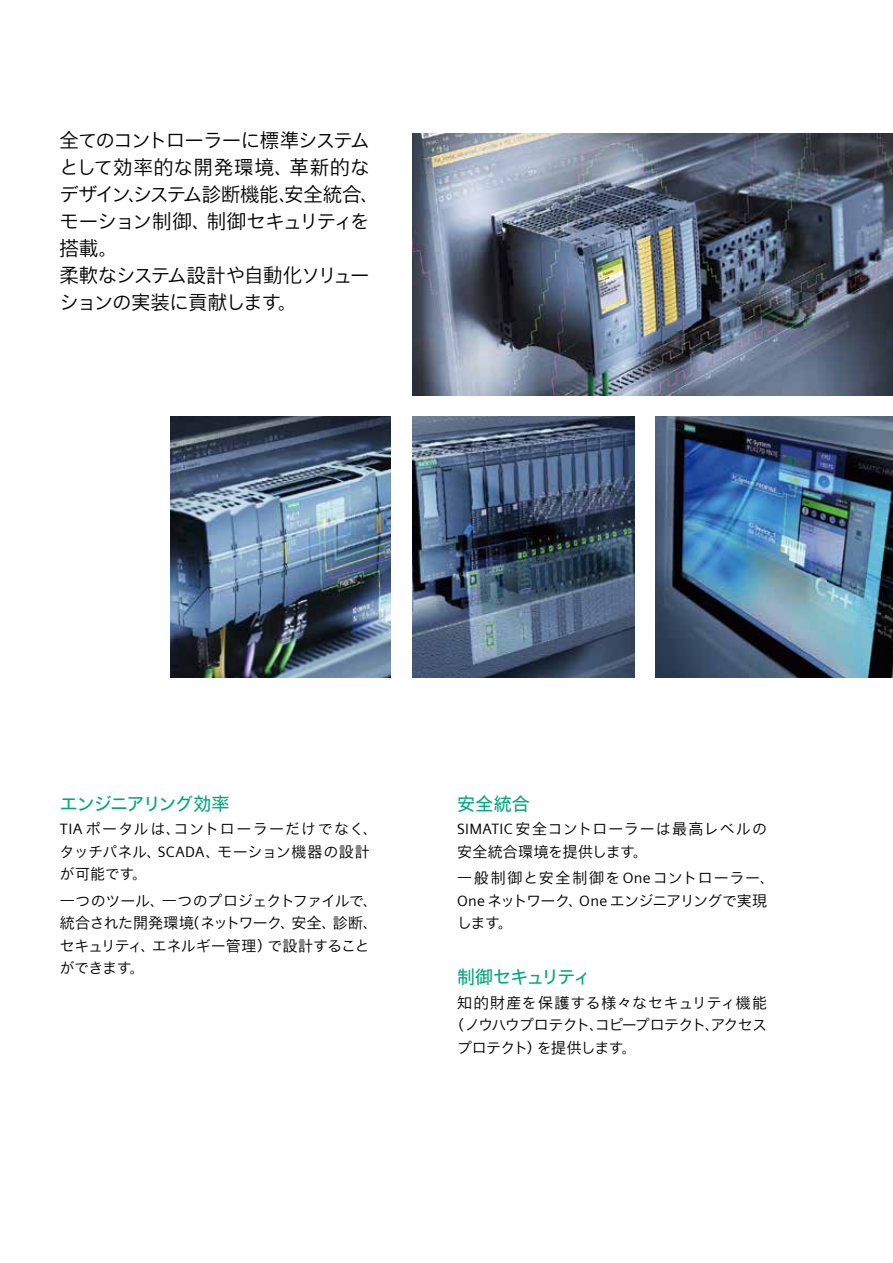
<style>
.page{position:relative;width:893px;height:1263px;background:#fff}
.page>*{position:absolute;margin:0;border:0;box-sizing:border-box;transform-origin:0 0}
.t1{font:19.5px/27px "Siemens Sans Global JPN";letter-spacing:-.04em;color:#000}
.t2{font:700 18px "Siemens Sans Global JPN";letter-spacing:-.065em;color:#00a67b}
.t3{font:700 18px "Siemens Sans Global JPN";letter-spacing:-.1em;color:#00a67b}
.t4{font:15px/22.5px "Siemens Sans Global JPN";letter-spacing:-.025em;color:#000}
.t5{font:15px/22.5px "Siemens Sans Global JPN";letter-spacing:.025em;color:#000;scale:1.05 1}
.t6{font:15px/22.5px "Siemens Sans Global JPN";letter-spacing:.02em;color:#000}
.t7{font:15px/22.5px "Siemens Sans Global JPN";letter-spacing:.025em;color:#000}
.t8{font:15px "Siemens Sans Global JPN";letter-spacing:-.075em;color:#000}
.t9{font:15px "Siemens Sans Global JPN";letter-spacing:.06em;color:#000}
.t10{font:15px "Siemens Sans Global JPN";letter-spacing:-.04em;color:#000}
</style>
<div class="page">
<img style="left:171px;top:416px;width:220px;height:262px">
<img style="left:412px;top:134px;width:481px;height:261px">
<img style="left:412px;top:416px;width:223px;height:262px">
<img style="left:656px;top:416px;width:237px;height:262px">
<p class="t1" style="left:60px;top:127px;width:321px">全てのコントローラーに標準システムとして効率的な開発環境、革新的なデザイン、システム診断機能、安全統合、モーション制御、制御セキュリティを搭載。<br>柔軟なシステム設計や自動化ソリューションの実装に貢献します。</p>
<p class="t2" style="left:60px;top:793px;width:171px">エンジニアリング効率</p>
<p class="t5" style="left:60px;top:818px;width:304px">TIA ポータルは、コントローラーだけでなく、タッチパネル、SCADA、モーション機器の設計が可能です。</p>
<p class="t4" style="left:60px;top:889px;width:319px">一つのツール、一つのプロジェクトファイルで、統合された開発環境（ネットワーク、安全、診断、セキュリティ、エネルギー管理）で設計することができます。</p>
<p class="t2" style="left:457px;top:793px;width:74px">安全統合</p>
<p class="t7" style="left:457px;top:818px;width:312px">SIMATIC 安全コントローラーは最高レベルの安全統合環境を提供します。</p>
<p class="t6" style="left:457px;top:867px;width:319px">一般制御と安全制御をOneコントローラー、<br>One ネットワーク、One エンジニアリングで実現します。</p>
<p class="t3" style="left:457px;top:966px;width:135px">制御セキュリティ</p>
<p class="t9" style="left:457px;top:994px;width:312px">知的財産を保護する様々なセキュリティ機能</p>
<p class="t8" style="left:450px;top:1016px;width:319px">（ノウハウプロテクト、コピープロテクト、アクセス</p>
<p class="t10" style="left:457px;top:1039px;width:181px">プロテクト）を提供します。</p>
</div>
